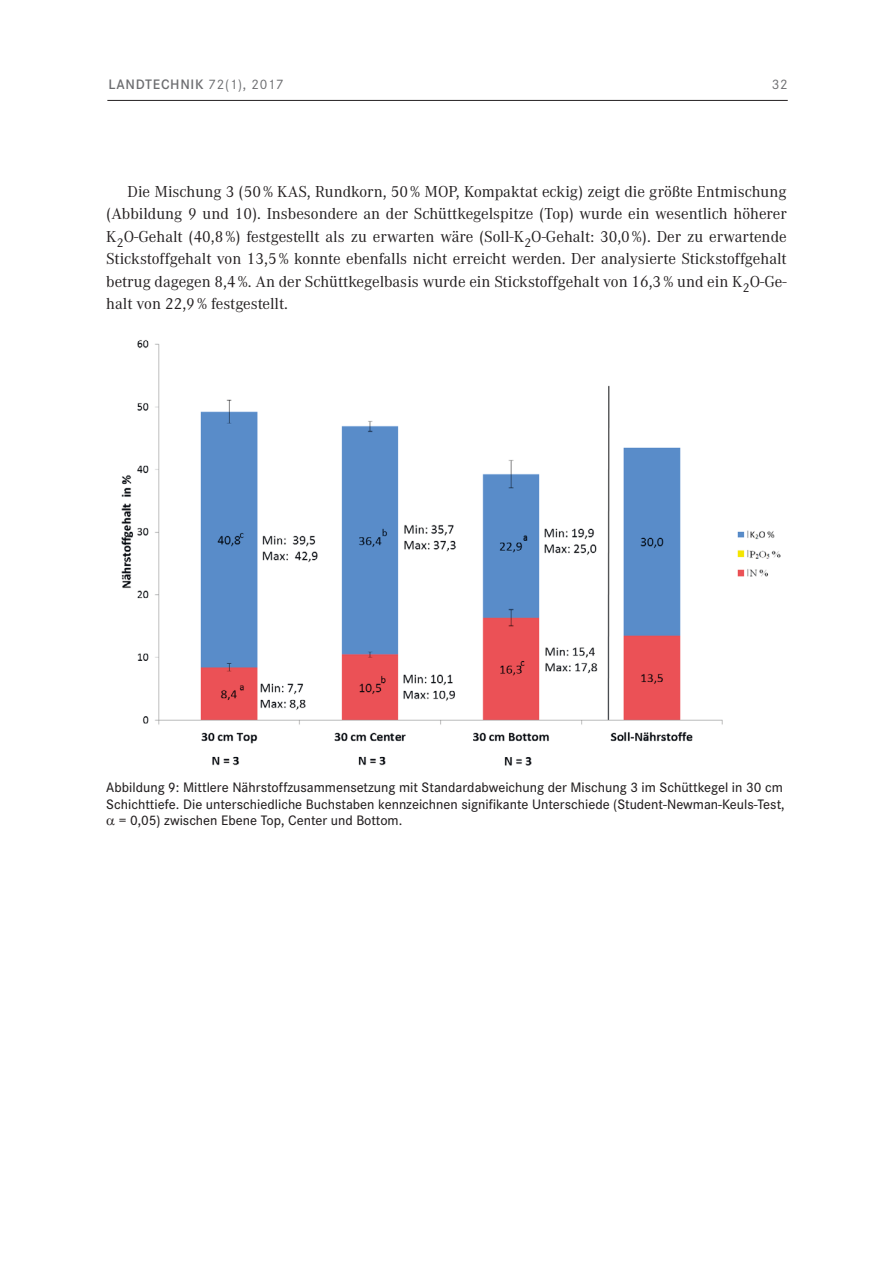
<style>
.page{position:relative;width:893px;height:1263px;background:#fff}
.page>*{position:absolute;margin:0;border:0;box-sizing:border-box;transform-origin:0 0}
.t1{font:16.5px/22.5px "Corporate A";color:#231f20;text-align:justify}
.t2{font:500 14.25px "Corporate S";color:#231f20}
.t3{font:600 14.25px "Corporate S";letter-spacing:.05em;color:#6c6d70}
.t4{font:14.25px "Corporate S Reg 2";color:#6c6d70}
.s1{font-family:"Corporate S Reg 3";font-weight:400}
</style>
<div class="page">
<hr style="left:107px;top:100px;width:681px;height:1px;background:#231f20">
<img style="left:121px;top:340px;width:660px;height:426px">
<p class="t3" style="left:108px;top:76px;width:177px">LANDTECHNIK <span class="s1">72(1), 2017</span></p>
<p class="t4" style="left:772px;top:76px;width:17px">32</p>
<p class="t1" style="left:106px;top:180px;width:682px;text-indent:21px">Die Mischung 3 (50% KAS, Rundkorn, 50% MOP, Kompaktat eckig) zeigt die größte Entmischung (Abbildung 9 und 10). Insbesondere an der Schüttkegelspitze (Top) wurde ein wesentlich höherer K<sub>2</sub>O-Gehalt (40,8%) festgestellt als zu erwarten wäre (Soll-K<sub>2</sub>O-Gehalt: 30,0%). Der zu erwartende Stickstoffgehalt von 13,5% konnte ebenfalls nicht erreicht werden. Der analysierte Stickstoffgehalt betrug dagegen 8,4%. An der Schüttkegelbasis wurde ein Stickstoffgehalt von 16,3% und ein K<sub>2</sub>O-Ge&shy;halt von 22,9% festgestellt.</p>
<p class="t2" style="left:106px;top:779px;width:678px">Abbildung 9: Mittlere Nährstoffzusammensetzung mit Standardabweichung der Mischung 3 im Schüttkegel in 30 cm</p>
<p class="t2" style="left:106px;top:796px;width:680px">Schichttiefe. Die unterschiedliche Buchstaben kennzeichnen signifikante Unterschiede (Student-Newman-Keuls-Test,</p>
<p class="t2" style="left:119px;top:812px;width:285px">= 0,05) zwischen Ebene Top, Center und Bottom.</p>
</div>
